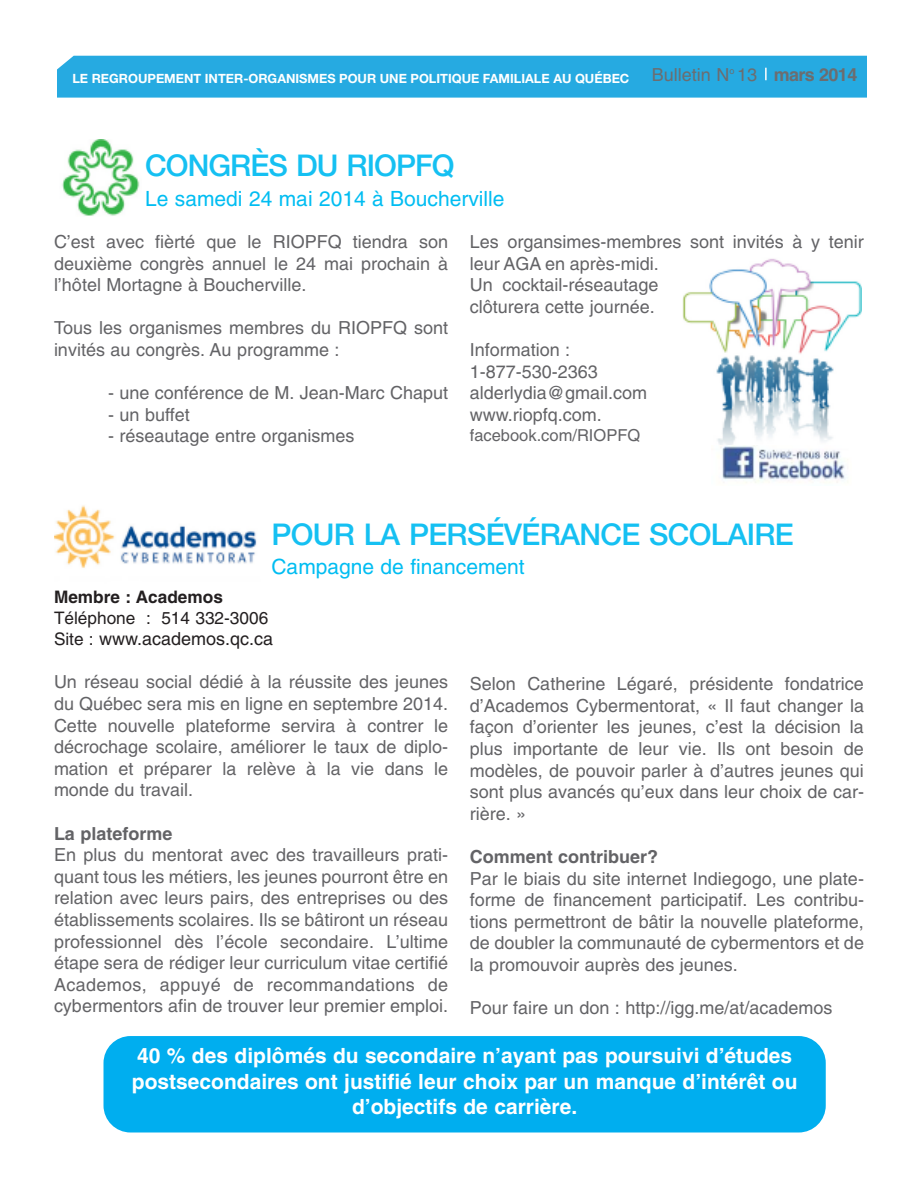
<style>
.page{position:relative;width:918px;height:1188px;background:#fff}
.page>*{position:absolute;margin:0;border:0;box-sizing:border-box;transform-origin:0 0}
.t1{font:500 30px "Helvetica Neue";letter-spacing:-.025em;color:#15c0f2}
.t2{font:700 21px/25.5px "Helvetica";color:#fff;text-align:center}
.t3{font:21px "Helvetica";color:#01bdf2}
.t4{font:18px/21.6px "Helvetica";color:#636366;text-align:justify}
.t5{font:700 18px "Helvetica";color:#636366}
.t6{font:18px "Helvetica";color:#231f20}
.t7{font:18px "Helvetica";color:#6c6d70}
.t8{font:17.25px "Helvetica";color:#231f20}
.t9{font:700 17.25px "Helvetica";color:#231f20}
.t10{font:16.5px "Helvetica";color:#636366}
.t11{font:12.75px "Helvetica Neue Bold+SILXOH";color:#fff}
.s1{font-weight:700}
.s2{font-size:17.25px}
</style>
<div class="page">
<div style="left:57px;top:56px;width:810px;height:42px;background:#26aae1"></div>
<div style="left:104px;top:1036px;width:722px;height:96px;background:#00aeef;border-radius:27px"></div>
<img style="left:62px;top:140px;width:78px;height:76px">
<img style="left:683px;top:258px;width:178px;height:188px">
<img style="left:722px;top:446px;width:123px;height:37px">
<img style="left:54px;top:505px;width:203px;height:63px">
<p class="t11" style="left:72px;top:71px;width:558px">LE REGROUPEMENT INTER-ORGANISMES POUR UNE POLITIQUE FAMILIALE AU QUÉBEC</p>
<p class="t7" style="left:652px;top:64px;width:207px">Bulletin N<sup>o</sup> 13 <span class="s1">mars 2014</span></p>
<h1 class="t1" style="left:145px;top:148px;width:311px">CONGRÈS DU RIOPFQ</h1>
<p class="t3" style="left:145px;top:186px;width:361px">Le samedi 24 mai 2014 à Boucherville</p>
<p class="t4" style="left:54px;top:231px;width:396px">C’est avec fièrté que le RIOPFQ tiendra son deuxième congrès annuel le 24 mai prochain à l’hôtel Mortagne à Boucherville.</p>
<p class="t4" style="left:54px;top:317px;width:396px">Tous les organismes membres du RIOPFQ sont invités au congrès. Au programme :</p>
<p class="t4" style="left:108px;top:382px;width:342px">- une conférence de M. Jean-Marc Chaput</p>
<p class="t4" style="left:108px;top:404px;width:83px">- un buffet</p>
<p class="t4" style="left:108px;top:425px;width:248px">- réseautage entre organismes</p>
<p class="t4" style="left:470px;top:231px;width:396px;text-align:left">Les organsimes-membres sont invités à y tenir leur AGA en après-midi.<br>Un cocktail-réseautage<br>clôturera cette journée.</p>
<p class="t4" style="left:470px;top:339px;width:179px;text-align:left">Information :<br>1-877-530-2363 alderlydia@gmail.com www.riopfq.com.</p>
<p class="t10" style="left:470px;top:426px;width:172px">facebook.com/RIOPFQ</p>
<h1 class="t1" style="left:272px;top:516px;width:524px">POUR LA PERSÉVÉRANCE SCOLAIRE</h1>
<p class="t3" style="left:272px;top:555px;width:255px">Campagne de financement</p>
<p class="t9" style="left:54px;top:587px;width:171px">Membre : Academos</p>
<p class="t8" style="left:54px;top:608px;width:216px">Téléphone : 514 332-3006</p>
<p class="t6" style="left:54px;top:628px;width:221px"><span class="s2">Site :</span> www.academos.qc.ca</p>
<p class="t4" style="left:54px;top:671px;width:396px">Un réseau social dédié à la réussite des jeunes du Québec sera mis en ligne en septembre 2014.<br>Cette nouvelle plateforme servira à contrer le décrochage scolaire, améliorer le taux de diplo&shy;mation et préparer la relève à la vie dans le monde du travail.</p>
<p class="t5" style="left:54px;top:822px;width:120px">La plateforme</p>
<p class="t4" style="left:54px;top:844px;width:396px">En plus du mentorat avec des travailleurs prati&shy;quant tous les métiers, les jeunes pourront être en relation avec leurs pairs, des entreprises ou des établissements scolaires. Ils se bâtiront un réseau professionnel dès l’école secondaire. L’ultime étape sera de rédiger leur curriculum vitae certifié Academos, appuyé de recommandations de cybermentors afin de trouver leur premier emploi.</p>
<p class="t4" style="left:470px;top:673px;width:396px">Selon Catherine Légaré, présidente fondatrice d’Academos Cybermentorat, « Il faut changer la façon d’orienter les jeunes, c’est la décision la plus importante de leur vie. Ils ont besoin de modèles, de pouvoir parler à d’autres jeunes qui sont plus avancés qu’eux dans leur choix de car&shy;rière. »</p>
<p class="t5" style="left:470px;top:846px;width:190px">Comment contribuer?</p>
<p class="t4" style="left:470px;top:867px;width:396px">Par le biais du site internet Indiegogo, une plate&shy;forme de financement participatif. Les contribu&shy;tions permettront de bâtir la nouvelle plateforme, de doubler la communauté de cybermentors et de la promouvoir auprès des jeunes.</p>
<p class="t4" style="left:470px;top:997px;width:364px">Pour faire un don : http://igg.me/at/academos</p>
<p class="t2" style="left:132px;top:1043px;width:667px">40 % des diplômés du secondaire n’ayant pas poursuivi d’études postsecondaires ont justifié leur choix par un manque d’intérêt ou d’objectifs de carrière.</p>
</div>
